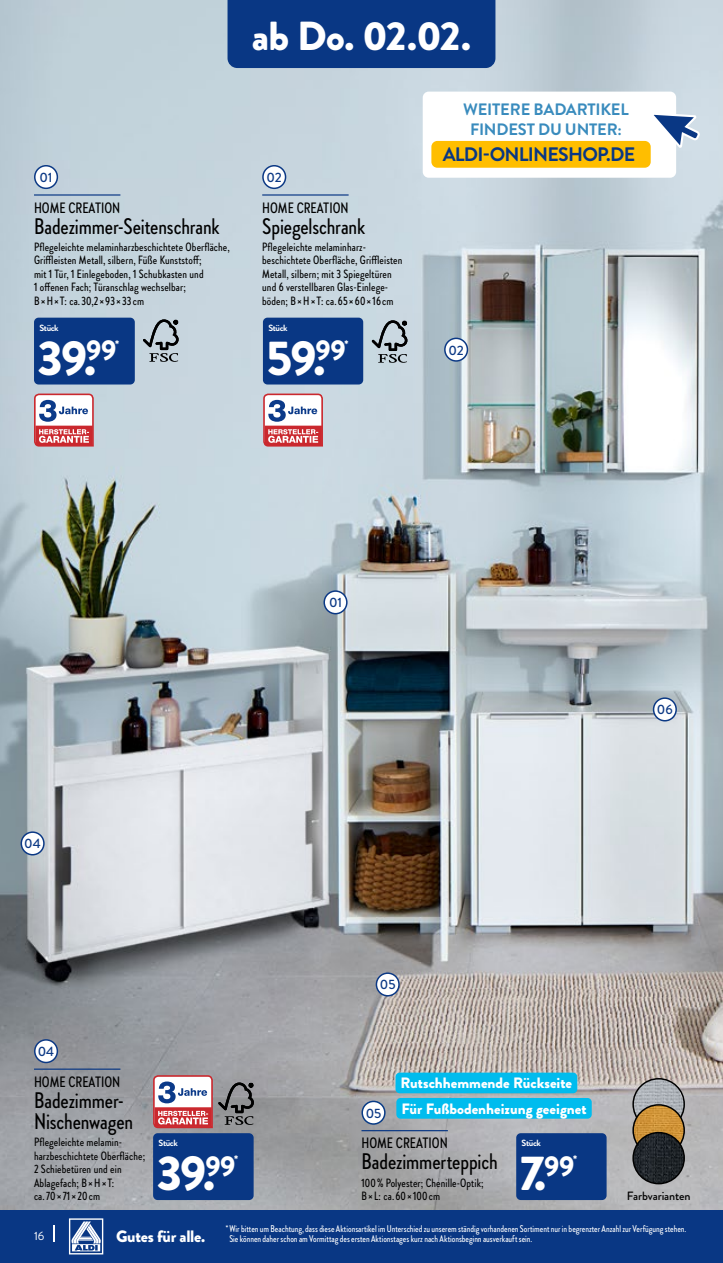
<style>
.page{position:relative;width:723px;height:1263px;background:#fff}
.page>*{position:absolute;margin:0;border:0;box-sizing:border-box;transform-origin:0 0}
.t1{font:900 48.9px "Brandon Grotesque";color:#fff}
.t2{font:900 40.5px "Brandon Grotesque";letter-spacing:-.03em;color:#fff}
.t3{font:500 22.5px/21px "Brandon Grotesque Cond";letter-spacing:-.005em;color:#000}
.t4{font:700 19.5px "Brandon Grotesque";letter-spacing:-.035em;color:#093784}
.t5{font:700 16.5px/19.5px "Brandon Grotesque";letter-spacing:-.015em;color:#398bbd;text-align:center}
.t6{font:900 16.5px "Brandon Grotesque";letter-spacing:-.015em;color:#fff}
.t7{font:900 15px/25.3px "Brandon Grotesque";color:#fff}
.t8{font:500 15px "Brandon Grotesque Cond";color:#000}
.t9{font:500 13.5px "Brandon Grotesque";letter-spacing:-.005em;color:#0c3985}
.t10{font:500 12px/13.5px "Brandon Grotesque Cond";letter-spacing:.01em;color:#000}
.t11{font:500 12px "Brandon Grotesque";letter-spacing:-.01em;color:#000}
.t12{font:12px "Brandon Grotesque";color:#fff}
.t13{font:900 11.1px "Brandon Grotesque";color:#fff}
.t14{font:500 9.75px/10.5px "Brandon Grotesque Cond";color:#fff}
.t15{font:700 9px "Brandon Grotesque";letter-spacing:-.04em;color:#fff}
</style>
<div class="page">
<img style="left:0;top:0;width:723px;height:1209px">
<div style="left:21px;top:832px;width:23px;height:23px;background:#fff;border-radius:50%"></div>
<div style="left:21px;top:831px;width:24px;height:24px;border:2px solid #0c3985;border-radius:50%"></div>
<div style="left:376px;top:973px;width:23px;height:23px;background:#fff;border-radius:50%"></div>
<div style="left:376px;top:972px;width:24px;height:24px;border:2px solid #0c3985;border-radius:50%"></div>
<div style="left:324px;top:591px;width:23px;height:23px;background:#fff;border-radius:50%"></div>
<div style="left:323px;top:590px;width:25px;height:24px;border:2px solid #0c3985;border-radius:50%"></div>
<div style="left:653px;top:698px;width:23px;height:23px;background:#fff;border-radius:50%"></div>
<div style="left:653px;top:697px;width:24px;height:24px;border:2px solid #0c3985;border-radius:50%"></div>
<div style="left:445px;top:338px;width:22px;height:23px;background:#fff;border-radius:50%"></div>
<div style="left:444px;top:338px;width:24px;height:24px;border:2px solid #0c3985;border-radius:50%"></div>
<hr style="left:34px;top:1068px;width:86px;height:2px;background:#093784">
<div style="left:35px;top:1040px;width:22px;height:22px;background:#fff;border-radius:50%"></div>
<div style="left:34px;top:1039px;width:24px;height:24px;border:2px solid #0c3985;border-radius:50%"></div>
<div style="left:153px;top:1133px;width:101px;height:67px;background:#093784;border-radius:5px"></div>
<hr style="left:361px;top:1130px;width:87px;height:1px;background:#093784">
<div style="left:362px;top:1101px;width:23px;height:23px;background:#fff;border-radius:50%"></div>
<div style="left:361px;top:1101px;width:25px;height:24px;border:2px solid #083b86;border-radius:50%"></div>
<div style="left:516px;top:1133px;width:90px;height:67px;background:#093784;border-radius:5px"></div>
<svg style="left:153px;top:1075px;width:101px;height:53px"></svg>
<div style="left:395px;top:1072px;width:182px;height:21px;background:#00bcee;border-radius:4px"></div>
<div style="left:396px;top:1098px;width:196px;height:21px;background:#00bcee;border-radius:4px"></div>
<hr style="left:34px;top:194px;width:86px;height:2px;background:#093784">
<div style="left:35px;top:166px;width:22px;height:22px;background:#fff;border-radius:50%"></div>
<div style="left:34px;top:165px;width:24px;height:24px;border:2px solid #0c3985;border-radius:50%"></div>
<div style="left:34px;top:318px;width:101px;height:66px;background:#093784;border-radius:5px"></div>
<svg style="left:34px;top:394px;width:60px;height:53px"></svg>
<svg style="left:143px;top:319px;width:36px;height:43px;background:#939da4"></svg>
<hr style="left:262px;top:194px;width:87px;height:2px;background:#093784">
<div style="left:263px;top:166px;width:23px;height:22px;background:#fff;border-radius:50%"></div>
<div style="left:262px;top:165px;width:24px;height:24px;border:2px solid #0c3985;border-radius:50%"></div>
<div style="left:263px;top:318px;width:100px;height:66px;background:#093784;border-radius:5px"></div>
<svg style="left:263px;top:394px;width:60px;height:53px"></svg>
<svg style="left:372px;top:320px;width:35px;height:43px;background:#949ea5"></svg>
<img style="left:633px;top:1079px;width:51px;height:26px">
<div style="left:632px;top:1078px;width:53px;height:52px;border:2px solid #000;border-radius:50%"></div>
<div style="left:633px;top:1105px;width:51px;height:51px;background:#000;opacity:.5"></div>
<img style="left:633px;top:1105px;width:51px;height:51px;border-radius:26px">
<div style="left:632px;top:1104px;width:53px;height:53px;border:2px solid #000;border-radius:50%"></div>
<img style="left:633px;top:1132px;width:51px;height:52px;border-radius:26px">
<div style="left:632px;top:1132px;width:53px;height:52px;border:2px solid #000;border-radius:50%"></div>
<div style="left:423px;top:92px;width:253px;height:86px;background:#fff;border-radius:6px"></div>
<div style="left:431px;top:141px;width:220px;height:27px;background:#ffbe00;border-radius:6px"></div>
<svg style="left:649px;top:111px;width:52px;height:65px"></svg>
<div style="left:0;top:1209px;width:723px;height:54px;background:#093784"></div>
<svg style="left:69px;top:1218px;width:34px;height:36px"></svg>
<svg style="left:53px;top:1225px;width:2px;height:17px"></svg>
<div style="left:227px;top:0;width:268px;height:68px;background:#093784"></div>
<h2 class="t2" style="left:252px;top:8px;width:221px">ab Do. 02.02.</h2>
<h3 class="t5" style="left:463px;top:100px;width:167px">WEITERE BADARTIKEL<br>FINDEST DU UNTER:</h3>
<h3 class="t4" style="left:443px;top:141px;width:194px">ALDI-ONLINESHOP.DE</h3>
<p class="t9" style="left:40px;top:168px;width:14px">01</p>
<p class="t9" style="left:267px;top:168px;width:17px">02</p>
<p class="t8" style="left:34px;top:197px;width:88px">HOME CREATION</p>
<h3 class="t3" style="left:34px;top:215px;width:187px">Badezimmer-Seitenschrank</h3>
<p class="t10" style="left:34px;top:240px;width:197px">Pflegeleichte melaminharzbeschichtete Oberfläche, Griffleisten Metall, silbern, Füße Kunststoff;<br>mit 1 Tür, 1 Einlegeboden, 1 Schubkasten und<br>1 offenen Fach; Türanschlag wechselbar;<br>B × H × T: ca. 30,2 × 93 × 33 cm</p>
<p class="t8" style="left:262px;top:197px;width:88px">HOME CREATION</p>
<h3 class="t3" style="left:262px;top:215px;width:104px">Spiegelschrank</h3>
<p class="t10" style="left:262px;top:240px;width:142px">Pflegeleichte melaminharz&shy;beschichtete Oberfläche, Griffleisten Metall, silbern; mit 3 Spiegeltüren und 6 verstellbaren Glas-Einlege&shy;böden; B × H × T: ca. 65 × 60 × 16 cm</p>
<p class="t15" style="left:39px;top:321px;width:21px">Stück</p>
<p class="t15" style="left:268px;top:321px;width:21px">Stück</p>
<h1 class="t1" style="left:38px;top:323px;width:80px">39.<sup>99</sup></h1>
<p class="t13" style="left:115px;top:336px;width:6px">*</p>
<h1 class="t1" style="left:266px;top:323px;width:81px">59.<sup>99</sup></h1>
<p class="t13" style="left:344px;top:336px;width:6px">*</p>
<p class="t9" style="left:448px;top:341px;width:17px">02</p>
<p class="t9" style="left:24px;top:834px;width:18px">04</p>
<p class="t9" style="left:38px;top:1042px;width:18px">04</p>
<p class="t9" style="left:329px;top:593px;width:14px">01</p>
<p class="t9" style="left:380px;top:975px;width:17px">05</p>
<p class="t9" style="left:657px;top:700px;width:17px">06</p>
<p class="t8" style="left:34px;top:1071px;width:88px">HOME CREATION</p>
<h3 class="t3" style="left:34px;top:1089px;width:101px">Badezimmer-<br>Nischenwagen</h3>
<p class="t10" style="left:34px;top:1135px;width:113px">Pflegeleichte melamin&shy;harzbeschichtete Oberfläche;<br>2 Schiebetüren und ein<br>Ablagefach; B × H × T:<br>ca. 70 × 71 × 20 cm</p>
<p class="t9" style="left:366px;top:1104px;width:17px">05</p>
<p class="t7" style="left:401px;top:1070px;width:187px">Rutschhemmende Rückseite<br>Für Fußbodenheizung geeignet</p>
<p class="t15" style="left:158px;top:1137px;width:21px">Stück</p>
<p class="t8" style="left:361px;top:1133px;width:88px">HOME CREATION</p>
<h3 class="t3" style="left:361px;top:1151px;width:138px">Badezimmerteppich</h3>
<p class="t10" style="left:361px;top:1175px;width:124px">100 % Polyester; Chenille-Optik;<br>B × L: ca. 60 × 100 cm</p>
<h1 class="t1" style="left:157px;top:1138px;width:80px">39.<sup>99</sup></h1>
<p class="t13" style="left:234px;top:1151px;width:6px">*</p>
<p class="t15" style="left:522px;top:1137px;width:21px">Stück</p>
<h1 class="t1" style="left:520px;top:1138px;width:56px">7.<sup>99</sup></h1>
<p class="t13" style="left:573px;top:1151px;width:6px">*</p>
<p class="t11" style="left:627px;top:1187px;width:65px">Farbvarianten</p>
<p class="t12" style="left:34px;top:1227px;width:12px">16</p>
<h3 class="t6" style="left:116px;top:1225px;width:91px">Gutes für alle.</h3>
<p class="t14" style="left:229px;top:1223px;width:458px;text-indent:-4px">* Wir bitten um Beachtung, dass diese Aktionsartikel im Unterschied zu unserem ständig vorhandenen Sortiment nur in begrenzter Anzahl zur Verfügung stehen.<br>Sie können daher schon am Vormittag des ersten Aktionstages kurz nach Aktionsbeginn ausverkauft sein.</p>
</div>
